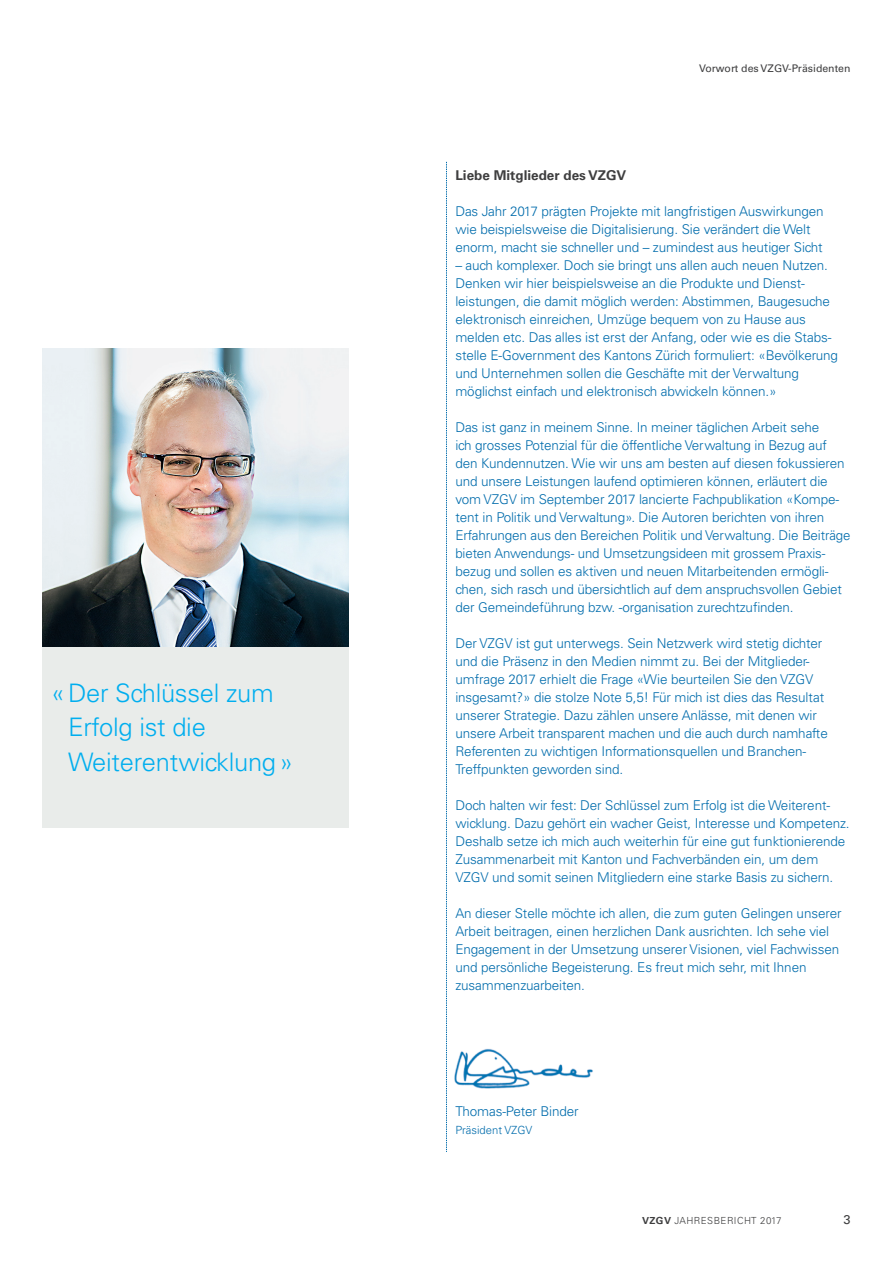
<style>
.page{position:relative;width:893px;height:1263px;background:#fff}
.page>*{position:absolute;margin:0;border:0;box-sizing:border-box;transform-origin:0 0}
.t1{font:300 25.5px/34.5px "Univers LT Std";letter-spacing:-.01em;color:#00aeef}
.t2{font:300 13.5px/18px "Univers LT Std";letter-spacing:-.01em;color:#006cac}
.t3{font:700 13.5px "Univers LT Std";color:#3e3e3f}
.t4{font:12.75px "Univers LT Std";color:#3e3e3f}
.t5{font:300 11.25px "Univers LT Std";color:#006cac}
.t6{font:10.5px "Univers LT Std";color:#3e3e3f}
.t7{font:300 9.75px "Univers LT Std";letter-spacing:.045em;color:#3e3e3f}
.s1{font-weight:700}
</style>
<div class="page">
<hr style="left:0;top:0;width:1px;height:1263px;background:#006cac">
<img style="left:454px;top:1048px;width:139px;height:41px">
<img style="left:43px;top:349px;width:306px;height:299px">
<div style="left:43px;top:648px;width:306px;height:180px;background:#e9ecea"></div>
<svg style="left:446px;top:162px;width:1px;height:990px"></svg>
<h1 class="t1" style="left:68px;top:676px;width:227px;text-indent:-17px">«Der Schlüssel zum<br>Erfolg ist die<br>Weiterentwicklung»</h1>
<p class="t6" style="left:699px;top:62px;width:153px">Vorwort des VZGV-Präsidenten</p>
<p class="t3" style="left:455px;top:167px;width:172px">Liebe Mitglieder des VZGV</p>
<p class="t2" style="left:455px;top:202px;width:370px">Das Jahr 2017 prägten Projekte mit langfristigen Auswirkungen wie beispielsweise die Digitalisierung. Sie verändert die Welt enorm, macht sie schneller und – zumindest aus heutiger Sicht</p>
<p class="t2" style="left:455px;top:256px;width:384px">– auch komplexer. Doch sie bringt uns allen auch neuen Nutzen.<br>Denken wir hier beispielsweise an die Produkte und Dienst&shy;leistungen, die damit möglich werden: Abstimmen, Baugesuche elektronisch einreichen, Umzüge bequem von zu Hause aus melden etc. Das alles ist erst der Anfang, oder wie es die Stabs&shy;stelle E-Government des Kantons Zürich formuliert: «Bevölkerung und Unternehmen sollen die Geschäfte mit der Verwaltung möglichst einfach und elektronisch abwickeln können.»</p>
<p class="t2" style="left:455px;top:418px;width:397px">Das ist ganz in meinem Sinne. In meiner täglichen Arbeit sehe<br>ich grosses Potenzial für die öffentliche Verwaltung in Bezug auf den Kundennutzen. Wie wir uns am besten auf diesen fokussieren und unsere Leistungen laufend optimieren können, erläutert die vom VZGV im September 2017 lancierte Fachpublikation «Kompe&shy;tent in Politik und Verwaltung». Die Autoren berichten von ihren Erfahrungen aus den Bereichen Politik und Verwaltung. Die Beiträge bieten Anwendungs- und Umsetzungsideen mit grossem Praxis&shy;bezug und sollen es aktiven und neuen Mitarbeitenden ermögli&shy;chen, sich rasch und übersichtlich auf dem anspruchsvollen Gebiet der Gemeindeführung bzw. -organisation zurechtzufinden.</p>
<p class="t2" style="left:455px;top:634px;width:374px">Der VZGV ist gut unterwegs. Sein Netzwerk wird stetig dichter und die Präsenz in den Medien nimmt zu. Bei der Mitglieder&shy;umfrage 2017 erhielt die Frage «Wie beurteilen Sie den VZGV insgesamt?» die stolze Note 5,5! Für mich ist dies das Resultat unserer Strategie. Dazu zählen unsere Anlässe, mit denen wir unsere Arbeit transparent machen und die auch durch namhafte Referenten zu wichtigen Informationsquellen und Branchen-Treffpunkten geworden sind.</p>
<p class="t2" style="left:455px;top:796px;width:396px">Doch halten wir fest: Der Schlüssel zum Erfolg ist die Weiterent&shy;wicklung. Dazu gehört ein wacher Geist, Interesse und Kompetenz.<br>Deshalb setze ich mich auch weiterhin für eine gut funktionierende Zusammenarbeit mit Kanton und Fachverbänden ein, um dem VZGV und somit seinen Mitgliedern eine starke Basis zu sichern.</p>
<p class="t2" style="left:455px;top:904px;width:388px">An dieser Stelle möchte ich allen, die zum guten Gelingen unserer Arbeit beitragen, einen herzlichen Dank ausrichten. Ich sehe viel Engagement in der Umsetzung unserer Visionen, viel Fachwissen und persönliche Begeisterung. Es freut mich sehr, mit Ihnen zusammenzuarbeiten.</p>
<p class="t2" style="left:455px;top:1102px;width:125px">Thomas-Peter Binder</p>
<p class="t5" style="left:455px;top:1123px;width:79px">Präsident VZGV</p>
<p class="t7" style="left:642px;top:1215px;width:141px"><span class="s1">VZGV</span> JAHRESBERICHT 2017</p>
<p class="t4" style="left:843px;top:1212px;width:9px">3</p>
</div>
